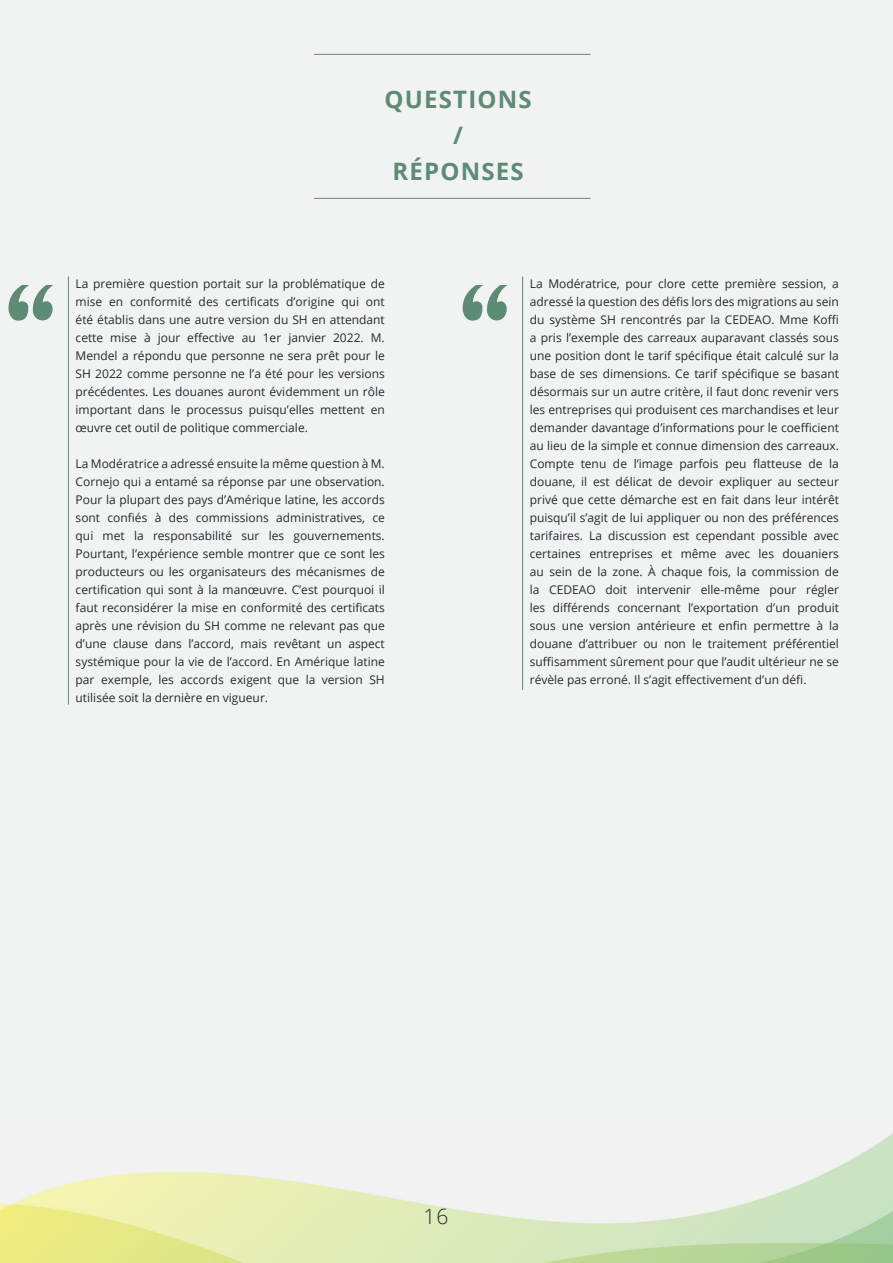
<style>
.page{position:relative;width:893px;height:1263px;background:#f1f2f2}
.page>*{position:absolute;margin:0;border:0;box-sizing:border-box;transform-origin:0 0}
.Chapter_Title_-_Alig{font:700 24px "Open Sans";letter-spacing:.05em;color:#5e8b75}
.Large_Title{font:300 21px "Open Sans";color:#252a31}
.Body_Text{font:12px/18px "Open Sans";color:#252a31;text-align:justify}
</style>
<div class="page">
<hr style="left:314px;top:54px;width:277px;height:1px;background:#5e8b75">
<hr style="left:314px;top:198px;width:277px;height:1px;background:#5e8b75">
<hr style="left:68px;top:276px;width:1px;height:429px;background:#5e8b75">
<svg style="left:9px;top:285px;width:44px;height:36px"></svg>
<hr style="left:522px;top:276px;width:1px;height:414px;background:#5e8b75">
<svg style="left:463px;top:285px;width:45px;height:36px"></svg>
<img style="left:0;top:1133px;width:893px;height:130px">
<p class="Chapter_Title_-_Alig" style="left:385px;top:82px;width:149px">QUESTIONS</p>
<p class="Chapter_Title_-_Alig" style="left:453px;top:118px;width:11px">/</p>
<p class="Chapter_Title_-_Alig" style="left:392px;top:154px;width:133px">RÉPONSES</p>
<p class="Body_Text" style="left:76px;top:274px;width:311px">La première question portait sur la problématique de mise en conformité des certificats d’origine qui ont été établis dans une autre version du SH en attendant cette mise à jour effective au 1er janvier 2022. M.<br>Mendel a répondu que personne ne sera prêt pour le SH 2022 comme personne ne l’a été pour les versions précédentes. Les douanes auront évidemment un rôle important dans le processus puisqu’elles mettent en œuvre cet outil de politique commerciale.</p>
<p class="Body_Text" style="left:76px;top:454px;width:311px">La Modératrice a adressé ensuite la même question à M.<br>Cornejo qui a entamé sa réponse par une observation.<br>Pour la plupart des pays d’Amérique latine, les accords sont confiés à des commissions administratives, ce qui met la responsabilité sur les gouvernements.<br>Pourtant, l’expérience semble montrer que ce sont les producteurs ou les organisateurs des mécanismes de certification qui sont à la manœuvre. C’est pourquoi il faut reconsidérer la mise en conformité des certificats après une révision du SH comme ne relevant pas que d’une clause dans l’accord, mais revêtant un aspect systémique pour la vie de l’accord. En Amérique latine par exemple, les accords exigent que la version SH utilisée soit la dernière en vigueur.</p>
<p class="Body_Text" style="left:530px;top:274px;width:311px">La Modératrice, pour clore cette première session, a adressé la question des défis lors des migrations au sein du système SH rencontrés par la CEDEAO. Mme Koffi a pris l’exemple des carreaux auparavant classés sous une position dont le tarif spécifique était calculé sur la base de ses dimensions. Ce tarif spécifique se basant désormais sur un autre critère, il faut donc revenir vers les entreprises qui produisent ces marchandises et leur demander davantage d’informations pour le coefficient au lieu de la simple et connue dimension des carreaux.<br>Compte tenu de l’image parfois peu flatteuse de la douane, il est délicat de devoir expliquer au secteur privé que cette démarche est en fait dans leur intérêt puisqu’il s’agit de lui appliquer ou non des préférences tarifaires. La discussion est cependant possible avec certaines entreprises et même avec les douaniers au sein de la zone. À chaque fois, la commission de la CEDEAO doit intervenir elle-même pour régler les différends concernant l’exportation d’un produit sous une version antérieure et enfin permettre à la douane d’attribuer ou non le traitement préférentiel suffisamment sûrement pour que l’audit ultérieur ne se révèle pas erroné. Il s’agit effectivement d’un défi.</p>
<p class="Large_Title" style="left:423px;top:1202px;width:27px">16</p>
</div>
